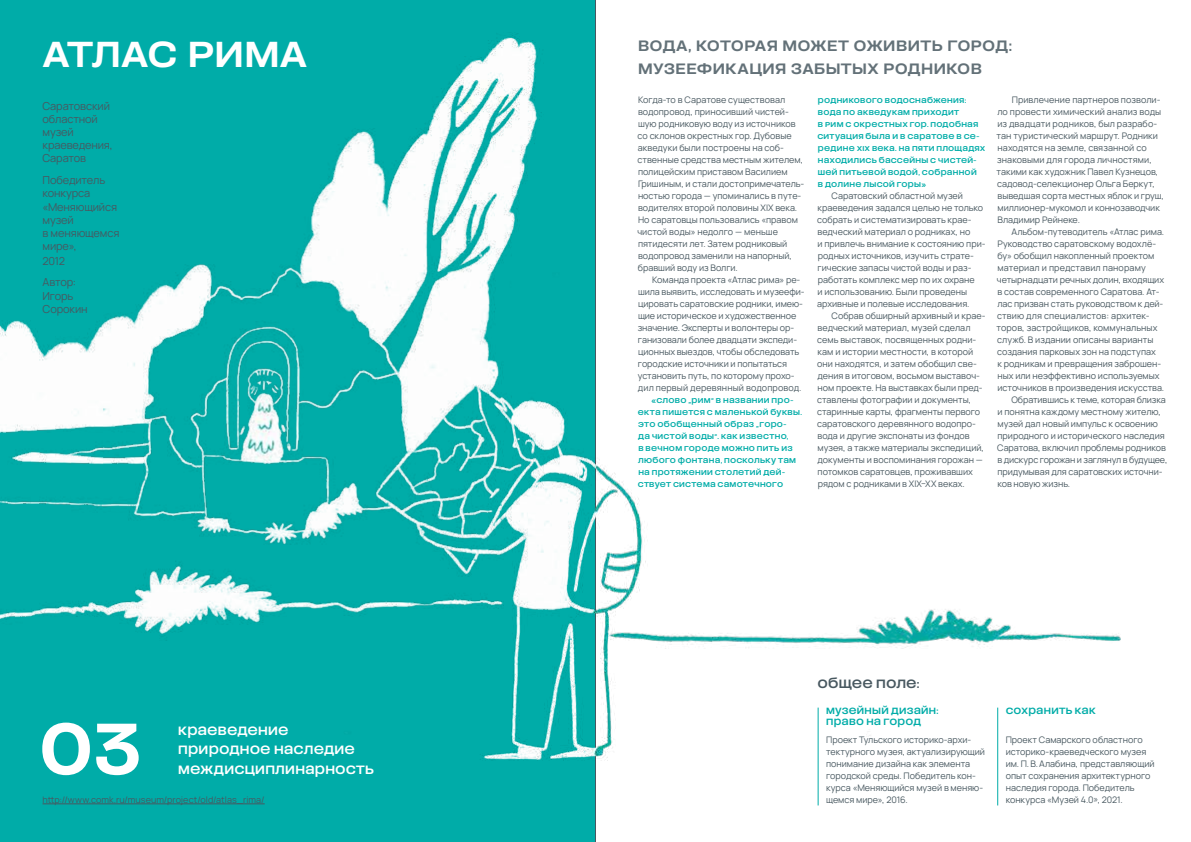
<style>
.page{position:relative;width:1191px;height:842px;background:#fff}
.page>*{position:absolute;margin:0;border:0;box-sizing:border-box;transform-origin:0 0}
.t1{font:72px "Easy Flex FP";color:#fff}
.t2{font:36px "Easy Flex FP";letter-spacing:-.005em;color:#fff}
.t3{font:15px/23px "Easy Flex FP";letter-spacing:.02em;color:#637178}
.t4{font:12px/19.7px "Easy Flex FP";letter-spacing:.01em;color:#fff}
.t5{font:12px "Easy Flex FP";letter-spacing:.005em;color:#485860}
.t6{font:11px/13.2px "Manrope";letter-spacing:-.01em;color:#485860}
.t7{font:9px/12px "Manrope";color:#485860}
.t8{font:9px/10.8px "Easy Flex FP";letter-spacing:.025em;color:#00aca8}
.t9{font:7px/12px "Easy Flex FP";letter-spacing:.035em;color:#00aca8}
</style>
<div class="page">
<img style="left:0;top:0;width:1121px;height:842px">
<h2 class="t2" style="left:43px;top:28px;width:266px">АТЛАС РИМА</h2>
<p class="t6" style="left:43px;top:98px;width:72px">Саратовский областной музей краеведения,<br>Саратов</p>
<p class="t6" style="left:43px;top:173px;width:78px">Победитель конкурса «Меняющийся музей<br>в меняющемся мире»,</p>
<p class="t6" style="left:43px;top:249px;width:35px;line-height:21.7px">2012<br>Автор:</p>
<p class="t6" style="left:43px;top:288px;width:47px">Игорь<br>Сорокин</p>
<h1 class="t1" style="left:38px;top:697px;width:106px">03</h1>
<h3 class="t4" style="left:178px;top:720px;width:197px">краеведение природное наследие междисциплинарность</h3>
<p class="t7" style="left:43px;top:793px;width:224px">http://www.comk.ru/museum/project/old/atlas_rima/</p>
<h3 class="t3" style="left:638px;top:33px;width:375px">ВОДА, КОТОРАЯ МОЖЕТ ОЖИВИТЬ ГОРОД:<br>МУЗЕЕФИКАЦИЯ ЗАБЫТЫХ РОДНИКОВ</h3>
<p class="t7" style="left:637px;top:93px;width:168px">Когда-то в Саратове существовал водопровод, приносивший чистей&shy;шую родниковую воду из источников со склонов окрестных гор. Дубовые акведуки были построены на соб&shy;ственные средства местным жителем, полицейским приставом Василием Гришиным, и стали достопримечатель&shy;ностью города — упоминались в путе&shy;водителях второй половины XIX века.<br>Но саратовцы пользовались «правом чистой воды» недолго — меньше пятидесяти лет. Затем родниковый водопровод заменили на напорный, бравший воду из Волги.</p>
<p class="t7" style="left:637px;top:273px;width:168px;text-indent:15px">Команда проекта «Атлас рима» ре&shy;шила выявить, исследовать и музеефи&shy;цировать саратовские родники, имею&shy;щие историческое и художественное значение. Эксперты и волонтеры ор&shy;ганизовали более двадцати экспеди&shy;ционных выездов, чтобы обследовать городские источники и попытаться установить путь, по которому прохо--- дил первый деревянный водопровод.</p>
<p class="t9" style="left:638px;top:394px;width:166px;text-indent:14px">«Слово „рим“ в названии про&shy;екта пишется с маленькой буквы.<br>Это обобщенный образ „горо-<br>да чистой воды“. Как известно,<br>в Вечном городе можно пить из любого фонтана, поскольку там на протяжении столетий дей&shy;ствует система самотечного</p>
<p class="t7" style="left:996px;top:93px;width:169px;text-indent:15px">Привлечение партнеров позволи&shy;ло провести химический анализ воды из двадцати родников, был разрабо&shy;тан туристический маршрут. Родники находятся на земле, связанной со знаковыми для города личностями, такими как художник Павел Кузнецов, садовод-селекционер Ольга Беркут, выведшая сорта местных яблок и груш, миллионер-мукомол и коннозаводчик Владимир Рейнеке.</p>
<p class="t7" style="left:1011px;top:225px;width:154px">Альбом-путеводитель «Атлас рима.</p>
<p class="t7" style="left:997px;top:237px;width:160px">Руководство саратовскому водохлё-</p>
<p class="t7" style="left:997px;top:249px;width:159px">бу» обобщил накопленный проектом</p>
<p class="t7" style="left:997px;top:261px;width:150px">материал и представил панораму</p>
<p class="t7" style="left:996px;top:273px;width:169px">четырнадцати речных долин, входящих</p>
<p class="t7" style="left:997px;top:285px;width:163px">в состав современного Саратова. Ат-</p>
<p class="t7" style="left:997px;top:297px;width:167px">лас призван стать руководством к дей-</p>
<p class="t7" style="left:997px;top:309px;width:154px">ствию для специалистов: архитек-</p>
<p class="t7" style="left:996px;top:321px;width:162px">торов, застройщиков, коммунальных</p>
<p class="t7" style="left:997px;top:333px;width:158px">служб. В издании описаны варианты</p>
<p class="t7" style="left:997px;top:345px;width:160px">создания парковых зон на подступах</p>
<p class="t7" style="left:997px;top:357px;width:165px">к родникам и превращения заброшен-</p>
<p class="t7" style="left:997px;top:369px;width:164px">ных или неэффективно используемых</p>
<p class="t7" style="left:997px;top:381px;width:168px">источников в произведения искусства.</p>
<p class="t7" style="left:1011px;top:393px;width:156px">Обратившись к теме, которая близка</p>
<p class="t7" style="left:997px;top:405px;width:165px">и понятна каждому местному жителю,</p>
<p class="t7" style="left:997px;top:417px;width:162px">музей дал новый импульс к освоению</p>
<p class="t7" style="left:997px;top:429px;width:169px">природного и исторического наследия</p>
<p class="t7" style="left:997px;top:441px;width:170px">Саратова, включил проблемы родников</p>
<p class="t7" style="left:997px;top:453px;width:171px">в дискурс горожан и заглянул в будущее,</p>
<p class="t7" style="left:997px;top:465px;width:167px">придумывая для саратовских источни-</p>
<p class="t7" style="left:997px;top:477px;width:74px">ков новую жизнь.</p>
<p class="t9" style="left:817px;top:94px;width:170px">родникового водоснабжения: вода по акведукам приходит<br>в Рим с окрестных гор. Подобная ситуация была и в Саратове в се&shy;редине XIX века. На пяти площадях находились бассейны с чистей&shy;шей питьевой водой, собранной<br>в долине Лысой горы»</p>
<p class="t7" style="left:817px;top:189px;width:170px;text-indent:14px">Саратовский областной музей краеведения задался целью не только собрать и систематизировать крае&shy;ведческий материал о родниках, но<br>и привлечь внимание к состоянию при&shy;родных источников, изучить страте&shy;гические запасы чистой воды и раз&shy;работать комплекс мер по их охране<br>и использованию. Были проведены архивные и полевые исследования.</p>
<p class="t7" style="left:817px;top:309px;width:170px;text-indent:14px">Собрав обширный архивный и крае&shy;ведческий материал, музей сделал семь выставок, посвященных родни&shy;кам и истории местности, в которой они находятся, и затем обобщил све&shy;дения в итоговом, восьмом выставоч&shy;ном проекте. На выставках были пред&shy;ставлены фотографии и документы, старинные карты, фрагменты первого саратовского деревянного водопро&shy;вода и другие экспонаты из фондов музея, а также материалы экспедиций, документы и воспоминания горожан — потомков саратовцев, проживавших рядом с родниками в XIX–XX веках.</p>
<h3 class="t5" style="left:817px;top:675px;width:103px">Общее поле:</h3>
<p class="t8" style="left:826px;top:705px;width:114px">Музейный дизайн: право на город</p>
<p class="t7" style="left:826px;top:733px;width:160px">Проект Тульского историко-архи&shy;тектурного музея, актуализирующий понимание дизайна как элемента городской среды. Победитель кон&shy;курса «Меняющийся музей в меняю&shy;щемся мире», 2016.</p>
<p class="t8" style="left:1005px;top:705px;width:92px">Сохранить как</p>
<p class="t7" style="left:1005px;top:733px;width:150px">Проект Самарского областного историко-краеведческого музея им. П.В.Алабина, представляющий опыт сохранения архитектурного наследия города. Победитель конкурса «Музей 4.0», 2021.</p>
</div>
